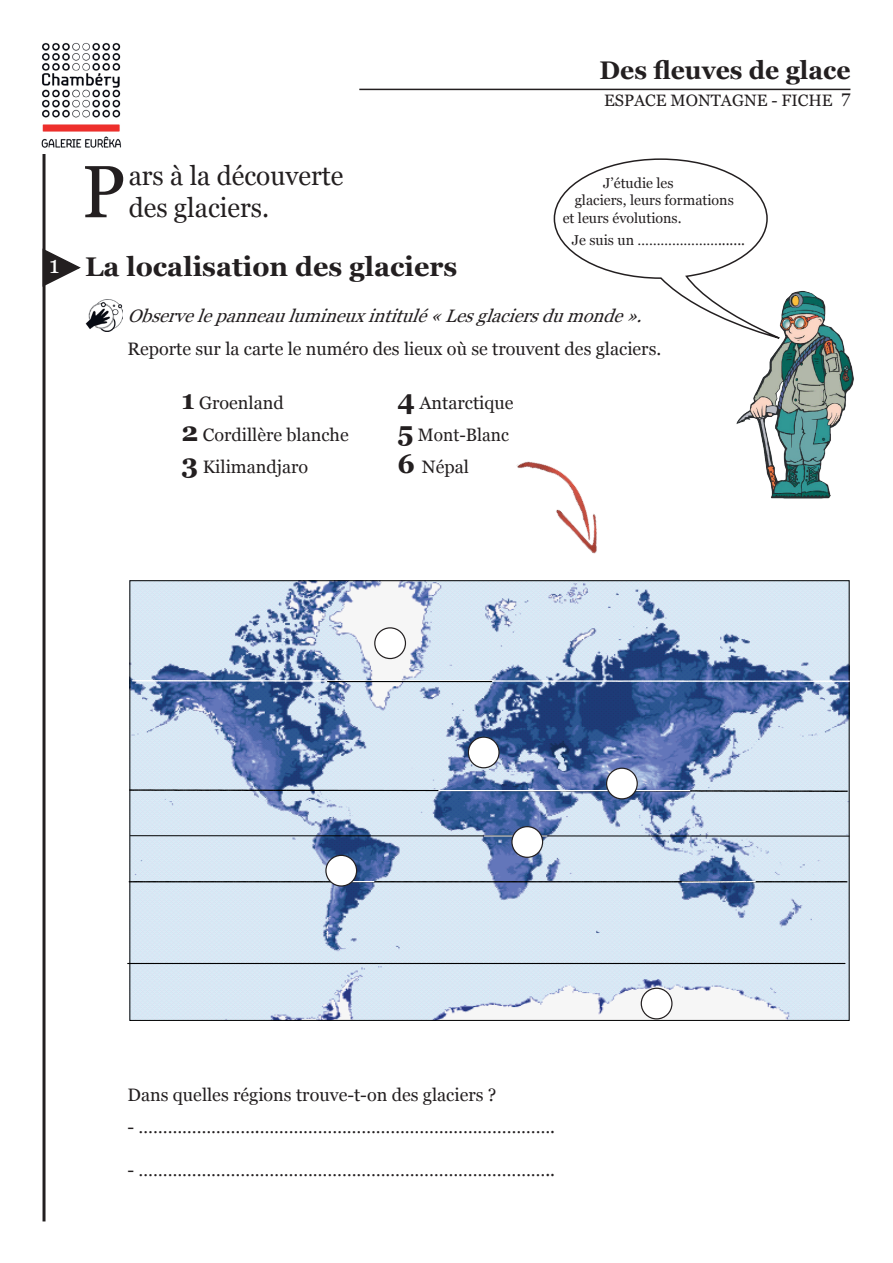
<style>
.page{position:relative;width:893px;height:1263px;background:#fff}
.page>*{position:absolute;margin:0;border:0;box-sizing:border-box;transform-origin:0 0}
.t1{font:73.8px "Georgia";color:#231f20}
.t2{font:27px/32.4px "Georgia";color:#231f20}
.t3{font:700 27px "Georgia";color:#231f20}
.t4{font:700 25.5px "Georgia";color:#231f20}
.t5{font:24px "Georgia";color:#fff}
.t6{font:18px "Georgia";color:#231f20}
.t7{font:italic 18px "Georgia";color:#231f20}
.t8{font:18px "Georgia";color:#231f20;scale:.96 1}
.t9{font:16.5px "Georgia";color:#231f20}
.t10{font:14.25px "Georgia";color:#231f20}
.s1{font-weight:700;font-size:27px}
</style>
<div class="page">
<hr style="left:43px;top:139px;width:3px;height:1082px;background:#231f20">
<hr style="left:359px;top:89px;width:491px;height:1px;background:#231f20">
<svg style="left:42px;top:247px;width:39px;height:41px"></svg>
<img style="left:736px;top:290px;width:118px;height:209px">
<img style="left:85px;top:299px;width:37px;height:32px">
<svg style="left:553px;top:158px;width:228px;height:182px"></svg>
<img style="left:132px;top:582px;width:715px;height:436px">
<hr style="left:130px;top:835px;width:719px;height:1px;background:#000">
<svg style="left:132px;top:680px;width:718px;height:2px"></svg>
<svg style="left:129px;top:790px;width:719px;height:1px"></svg>
<hr style="left:484px;top:836px;width:63px;height:1px;background:#fff">
<svg style="left:129px;top:881px;width:718px;height:2px"></svg>
<svg style="left:128px;top:963px;width:717px;height:1px"></svg>
<div style="left:468px;top:737px;width:31px;height:31px;background:#fff;border-radius:50%"></div>
<div style="left:468px;top:736px;width:32px;height:32px;border:1px solid #231f20;border-radius:50%"></div>
<div style="left:375px;top:628px;width:30px;height:30px;background:#fff;border-radius:50%"></div>
<div style="left:374px;top:627px;width:32px;height:32px;border:1px solid #231f20;border-radius:50%"></div>
<div style="left:607px;top:768px;width:30px;height:31px;background:#fff;border-radius:50%"></div>
<div style="left:606px;top:768px;width:32px;height:31px;border:1px solid #231f20;border-radius:50%"></div>
<div style="left:512px;top:827px;width:31px;height:30px;background:#fff;border-radius:50%"></div>
<div style="left:511px;top:826px;width:32px;height:32px;border:1px solid #231f20;border-radius:50%"></div>
<div style="left:326px;top:855px;width:31px;height:31px;background:#fff;border-radius:50%"></div>
<div style="left:325px;top:855px;width:32px;height:32px;border:1px solid #231f20;border-radius:50%"></div>
<div style="left:641px;top:988px;width:31px;height:31px;background:#fff;border-radius:50%"></div>
<div style="left:641px;top:988px;width:31px;height:31px;border:1px solid #231f20;border-radius:50%"></div>
<img style="left:516px;top:461px;width:81px;height:93px">
<img style="left:41px;top:42px;width:81px;height:112px">
<h3 class="t5" style="left:49px;top:250px;width:12px">1</h3>
<h1 class="t1" style="left:82px;top:147px;width:45px">P</h1>
<h2 class="t2" style="left:129px;top:160px;width:216px">ars à la découverte des glaciers.</h2>
<h2 class="t3" style="left:85px;top:250px;width:374px">La localisation des glaciers</h2>
<h3 class="t4" style="left:600px;top:54px;width:252px">Des fleuves de glace</h3>
<p class="t9" style="left:604px;top:90px;width:248px">ESPACE MONTAGNE - FICHE <sup>7</sup></p>
<p class="t10" style="left:603px;top:175px;width:72px">J’étudie les</p>
<p class="t10" style="left:575px;top:192px;width:161px">glaciers, leurs formations</p>
<p class="t10" style="left:563px;top:209px;width:120px">et leurs évolutions.</p>
<p class="t10" style="left:572px;top:231px;width:175px">Je suis un ………………….......</p>
<p class="t7" style="left:128px;top:305px;width:524px">Observelepanneaulumineuxintitulé«Lesglaciersdumonde».</p>
<p class="t6" style="left:128px;top:338px;width:535px">Reporte sur la carte le numéro des lieux où se trouvent des glaciers.</p>
<p class="t6" style="left:182px;top:392px;width:104px"><span class="s1">1</span> Groenland</p>
<p class="t6" style="left:398px;top:392px;width:118px"><span class="s1">4</span> Antarctique</p>
<p class="t6" style="left:182px;top:424px;width:169px"><span class="s1">2</span> Cordillère blanche</p>
<p class="t8" style="left:398px;top:424px;width:117px"><span class="s1">5</span> Mont-Blanc</p>
<p class="t6" style="left:182px;top:456px;width:128px"><span class="s1">3</span> Kilimandjaro</p>
<p class="t6" style="left:398px;top:456px;width:73px"><span class="s1">6</span> Népal</p>
<p class="t6" style="left:128px;top:1084px;width:370px">Dans quelles régions trouve-t-on des glaciers ?</p>
<p class="t6" style="left:128px;top:1116px;width:429px">- …………………….…………………………………………………….</p>
<p class="t6" style="left:128px;top:1159px;width:429px">- …………………………………………………………………………..</p>
</div>
